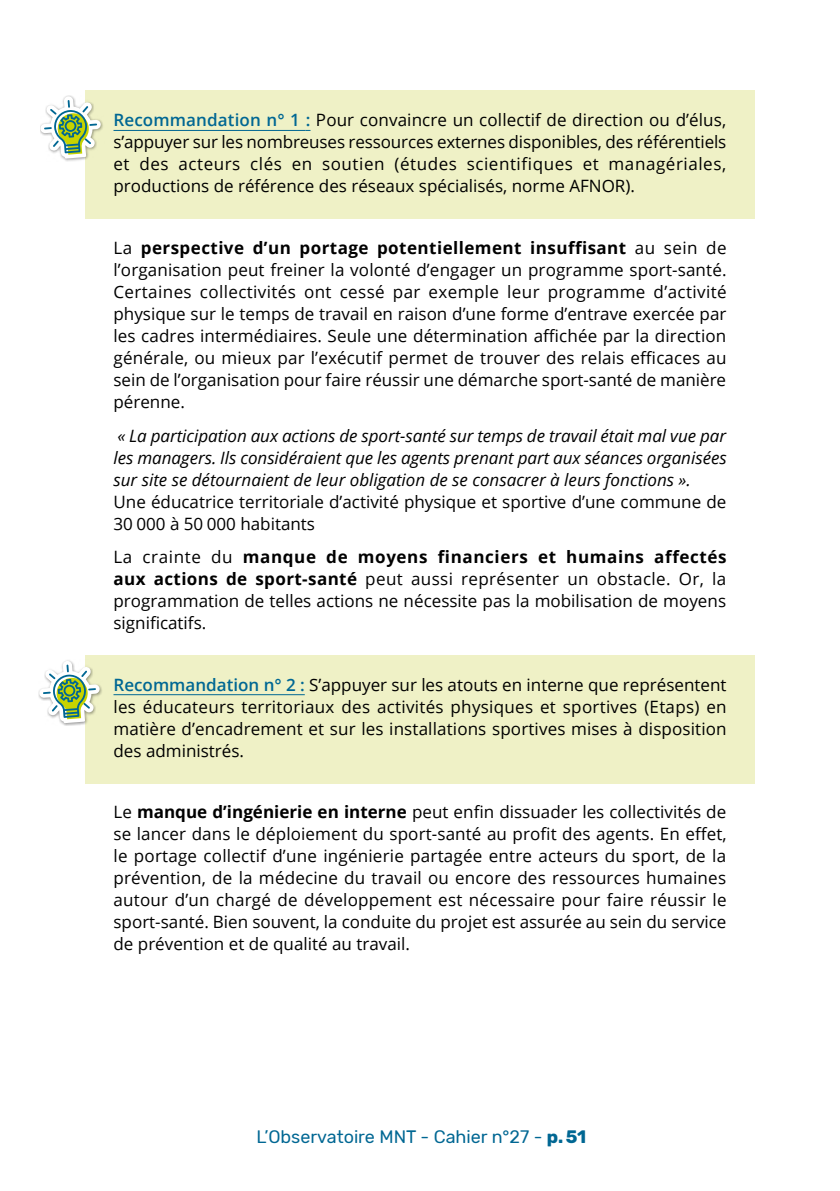
<style>
.page{position:relative;width:840px;height:1191px;background:#fff}
.page>*{position:absolute;margin:0;border:0;box-sizing:border-box;transform-origin:0 0}
.t1{font:18px "Rubik";color:#006793}
.t2{font:17px/22px "Open Sans";color:#000;text-align:justify}
.t3{font:italic 17px/22px "Open Sans";color:#000;text-align:justify}
.s1{font-weight:600;color:#006793}
.s2{font-weight:700}
</style>
<div class="page">
<div style="left:85px;top:91px;width:669px;height:128px;background:#eff1c6"></div>
<hr style="left:113px;top:130px;width:192px;height:1px;background:#006793">
<div style="left:85px;top:655px;width:669px;height:128px;background:#eff1c6"></div>
<hr style="left:113px;top:694px;width:191px;height:1px;background:#006793">
<div style="left:40px;top:95px;width:64px;height:66px;background:#000;opacity:.4"></div>
<svg style="left:40px;top:96px;width:61px;height:63px"></svg>
<div style="left:39px;top:659px;width:64px;height:66px;background:#000;opacity:.4"></div>
<svg style="left:39px;top:661px;width:61px;height:62px"></svg>
<p class="t2" style="left:113px;top:109px;width:614px"><span class="s1">Recommandation n° 1 :</span> Pour convaincre un collectif de direction ou d’élus, s’appuyer sur les nombreuses ressources externes disponibles, des référentiels et des acteurs clés en soutien (études scientifiques et managériales, productions de référence des réseaux spécialisés, norme AFNOR).</p>
<p class="t2" style="left:113px;top:236px;width:614px">La <span class="s2">perspective d’un portage potentiellement insuffisant</span> au sein de l’organisation peut freiner la volonté d’engager un programme sport-santé.<br>Certaines collectivités ont cessé par exemple leur programme d’activité physique sur le temps de travail en raison d’une forme d’entrave exercée par les cadres intermédiaires. Seule une détermination affichée par la direction générale, ou mieux par l’exécutif permet de trouver des relais efficaces au sein de l’organisation pour faire réussir une démarche sport-santé de manière pérenne.</p>
<p class="t3" style="left:113px;top:424px;width:614px">« La participation aux actions de sport-santé sur temps de travail était mal vue par les managers. Ils considéraient que les agents prenant part aux séances organisées sur site se détournaient de leur obligation de se consacrer à leurs fonctions ».</p>
<p class="t2" style="left:113px;top:490px;width:614px">Une éducatrice territoriale d’activité physique et sportive d’une commune de<br>30 000 à 50 000 habitants</p>
<p class="t2" style="left:113px;top:545px;width:614px">La crainte du <span class="s2">manque de moyens financiers et humains affectés aux actions de sport-santé</span> peut aussi représenter un obstacle. Or, la programmation de telles actions ne nécessite pas la mobilisation de moyens significatifs.</p>
<p class="t2" style="left:113px;top:673px;width:614px"><span class="s1">Recommandation n° 2 :</span> S’appuyer sur les atouts en interne que représentent les éducateurs territoriaux des activités physiques et sportives (Etaps) en matière d’encadrement et sur les installations sportives mises à disposition des administrés.</p>
<p class="t2" style="left:113px;top:801px;width:614px">Le <span class="s2">manque d’ingénierie en interne</span> peut enfin dissuader les collectivités de se lancer dans le déploiement du sport-santé au profit des agents. En effet, le portage collectif d’une ingénierie partagée entre acteurs du sport, de la prévention, de la médecine du travail ou encore des ressources humaines autour d’un chargé de développement est nécessaire pour faire réussir le sport-santé. Bien souvent, la conduite du projet est assurée au sein du service de prévention et de qualité au travail.</p>
<p class="t1" style="left:256px;top:1126px;width:331px">L’Observatoire MNT - Cahier n°27 - <span class="s2">p.51</span></p>
</div>
